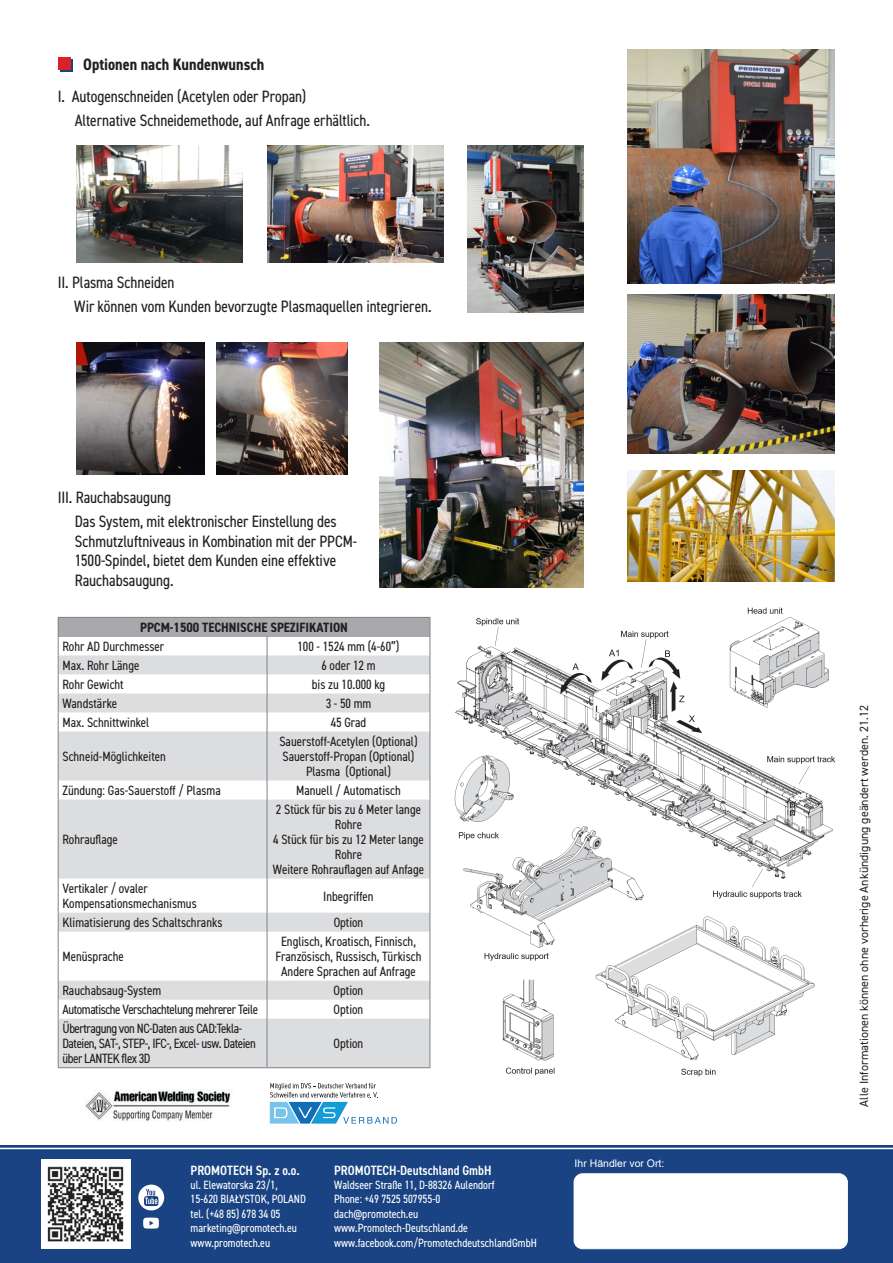
<style>
.page{position:relative;width:893px;height:1263px;background:#fff}
.page>*{position:absolute;margin:0;border:0;box-sizing:border-box;transform-origin:0 0}
.tekst_ulotka_promote{font:condensed 16.5px/19.8px "DIN2014";letter-spacing:-.005em;color:#231f20}
.tekst_ulotka_promote-2{font:700 condensed 16.5px "DIN2014";color:#231f20}
.w_tabelce_tresc{font:condensed 13.5px/15px "DIN2014";color:#231f20;text-align:center}
.w_tabelce_tresc-2{font:condensed 13.5px/15px "DIN2014";letter-spacing:-.03em;color:#231f20}
.t1{font:600 condensed 13.5px "DIN2014";color:#fff}
.Styl_akapitowy5{font:700 condensed 13.5px "DIN2014";color:#231f20}
.w_tabelce_tresc_bold{font:condensed 13.5px "DIN2014";color:#231f20}
.t2{font:condensed 12px "DIN2014";color:#fff}
.t3{font:12px "DIN2014";color:#231f20}
.t4{font:10.5px "Arial";color:#fff}
</style>
<div class="page">
<div style="left:58px;top:617px;width:372px;height:19px;background:#a8a9ad"></div>
<svg style="left:59px;top:655px;width:371px;height:412px;fill:#dcdddf"></svg>
<hr style="left:58px;top:617px;width:209px;height:1px;background:#808285">
<hr style="left:267px;top:617px;width:163px;height:1px;background:#808285">
<svg style="left:58px;top:618px;width:1px;height:113px"></svg>
<svg style="left:430px;top:618px;width:1px;height:113px"></svg>
<hr style="left:58px;top:731px;width:1px;height:49px;background:#808285">
<hr style="left:430px;top:731px;width:1px;height:49px;background:#808285">
<svg style="left:267px;top:636px;width:1px;height:95px"></svg>
<hr style="left:267px;top:731px;width:1px;height:49px;background:#808285">
<svg style="left:58px;top:780px;width:1px;height:19px"></svg>
<svg style="left:267px;top:780px;width:1px;height:19px"></svg>
<svg style="left:430px;top:780px;width:1px;height:19px"></svg>
<hr style="left:58px;top:799px;width:1px;height:79px;background:#808285">
<hr style="left:267px;top:799px;width:1px;height:79px;background:#808285">
<hr style="left:430px;top:799px;width:1px;height:79px;background:#808285">
<hr style="left:58px;top:878px;width:1px;height:35px;background:#808285">
<hr style="left:267px;top:878px;width:1px;height:35px;background:#808285">
<hr style="left:430px;top:878px;width:1px;height:35px;background:#808285">
<svg style="left:58px;top:913px;width:1px;height:19px"></svg>
<svg style="left:267px;top:913px;width:1px;height:19px"></svg>
<svg style="left:430px;top:913px;width:1px;height:19px"></svg>
<hr style="left:58px;top:932px;width:1px;height:49px;background:#808285">
<hr style="left:267px;top:932px;width:1px;height:49px;background:#808285">
<hr style="left:430px;top:932px;width:1px;height:49px;background:#808285">
<svg style="left:58px;top:981px;width:1px;height:38px"></svg>
<svg style="left:267px;top:981px;width:1px;height:38px"></svg>
<svg style="left:430px;top:981px;width:1px;height:38px"></svg>
<hr style="left:58px;top:1019px;width:1px;height:48px;background:#808285">
<hr style="left:267px;top:1019px;width:1px;height:48px;background:#808285">
<hr style="left:430px;top:1019px;width:1px;height:48px;background:#808285">
<hr style="left:58px;top:1067px;width:209px;height:1px;background:#808285">
<hr style="left:267px;top:1067px;width:163px;height:1px;background:#808285">
<img style="left:85px;top:1090px;width:146px;height:32px">
<div style="left:60px;top:59px;width:12px;height:13px;background:#1a4383"></div>
<div style="left:58px;top:57px;width:13px;height:13px;background:#da2128"></div>
<img style="left:77px;top:343px;width:128px;height:131px">
<img style="left:217px;top:343px;width:130px;height:131px">
<img style="left:627px;top:50px;width:207px;height:233px">
<img style="left:380px;top:343px;width:203px;height:244px">
<svg style="left:270px;top:1083px;width:127px;height:40px"></svg>
<img style="left:77px;top:146px;width:166px;height:117px">
<img style="left:267px;top:146px;width:177px;height:117px">
<img style="left:468px;top:146px;width:115px;height:167px">
<img style="left:627px;top:294px;width:207px;height:159px">
<img style="left:627px;top:470px;width:207px;height:111px">
<img style="left:454px;top:607px;width:381px;height:470px">
<div style="left:0;top:1145px;width:893px;height:118px;background:#1a4383"></div>
<img style="left:41px;top:1159px;width:89px;height:90px">
<div style="left:574px;top:1174px;width:273px;height:75px;background:#fff;border-radius:9px"></div>
<div style="left:574px;top:1173px;width:273px;height:76px;border:1px solid #fff;border-radius:9px"></div>
<svg style="left:138px;top:1184px;width:26px;height:26px"></svg>
<svg style="left:143px;top:1217px;width:16px;height:11px"></svg>
<hr style="left:0;top:1148px;width:893px;height:1px;background:#fff">
<p class="tekst_ulotka_promote-2" style="left:83px;top:53px;width:183px">Optionen nach Kundenwunsch</p>
<p class="tekst_ulotka_promote" style="left:58px;top:85px;width:250px">I. Autogenschneiden (Acetylen oder Propan)</p>
<p class="tekst_ulotka_promote" style="left:75px;top:109px;width:297px">Alternative Schneidemethode, auf Anfrage erhältlich.</p>
<p class="tekst_ulotka_promote" style="left:58px;top:271px;width:118px">II. Plasma Schneiden</p>
<p class="tekst_ulotka_promote" style="left:74px;top:295px;width:359px">Wir können vom Kunden bevorzugte Plasmaquellen integrieren.</p>
<p class="tekst_ulotka_promote" style="left:58px;top:486px;width:115px">III. Rauchabsaugung</p>
<p class="tekst_ulotka_promote" style="left:75px;top:511px;width:284px">Das System, mit elektronischer Einstellung des Schmutzluftniveaus in Kombination mit der PPCM-1500-Spindel, bietet dem Kunden eine effektive Rauchabsaugung.</p>
<p class="Styl_akapitowy5" style="left:140px;top:618px;width:209px">PPCM-1500 TECHNISCHE SPEZIFIKATION</p>
<p class="w_tabelce_tresc" style="left:62px;top:638px;width:103px">Rohr AD Durchmesser</p>
<p class="w_tabelce_tresc" style="left:297px;top:638px;width:104px">100 - 1524 mm (4-60”)</p>
<p class="w_tabelce_tresc" style="left:62px;top:657px;width:78px">Max. Rohr Länge</p>
<p class="w_tabelce_tresc" style="left:321px;top:657px;width:56px">6 oder 12 m</p>
<p class="w_tabelce_tresc" style="left:62px;top:676px;width:63px">Rohr Gewicht</p>
<p class="w_tabelce_tresc" style="left:312px;top:676px;width:75px">bis zu 10.000 kg</p>
<p class="w_tabelce_tresc" style="left:62px;top:695px;width:56px">Wandstärke</p>
<p class="w_tabelce_tresc" style="left:326px;top:695px;width:47px">3 - 50 mm</p>
<p class="w_tabelce_tresc" style="left:62px;top:714px;width:88px">Max. Schnittwinkel</p>
<p class="w_tabelce_tresc" style="left:331px;top:714px;width:37px">45 Grad</p>
<p class="w_tabelce_tresc" style="left:62px;top:749px;width:105px">Schneid-Möglichkeiten</p>
<p class="w_tabelce_tresc" style="left:279px;top:734px;width:140px">Sauerstoff-Acetylen (Optional)<br>Sauerstoff-Propan (Optional)<br>Plasma (Optional)</p>
<p class="w_tabelce_tresc" style="left:62px;top:783px;width:160px">Zündung: Gas-Sauerstoff / Plasma</p>
<p class="w_tabelce_tresc" style="left:296px;top:783px;width:106px">Manuell / Automatisch</p>
<p class="w_tabelce_tresc" style="left:62px;top:832px;width:57px">Rohrauflage</p>
<p class="w_tabelce_tresc" style="left:273px;top:802px;width:153px">2 Stück für bis zu 6 Meter lange<br>Rohre<br>4 Stück für bis zu 12 Meter lange<br>Rohre<br>Weitere Rohrauflagen auf Anfage</p>
<p class="w_tabelce_tresc" style="left:62px;top:881px;width:136px;text-align:left">Vertikaler / ovaler<br>Kompensationsmechanismus</p>
<p class="w_tabelce_tresc" style="left:323px;top:888px;width:52px">Inbegriffen</p>
<p class="w_tabelce_tresc" style="left:62px;top:915px;width:162px">Klimatisierung des Schaltschranks</p>
<p class="w_tabelce_tresc" style="left:334px;top:915px;width:31px">Option</p>
<p class="w_tabelce_tresc_bold" style="left:62px;top:948px;width:63px">Menüsprache</p>
<p class="w_tabelce_tresc" style="left:275px;top:934px;width:147px">Englisch, Kroatisch, Finnisch,<br>Französisch, Russisch, Türkisch<br>Andere Sprachen auf Anfrage</p>
<p class="w_tabelce_tresc_bold" style="left:62px;top:982px;width:100px">Rauchabsaug-System</p>
<p class="w_tabelce_tresc" style="left:334px;top:983px;width:31px">Option</p>
<p class="w_tabelce_tresc-2" style="left:62px;top:1002px;width:197px">Automatische Verschachtelung mehrerer Teile</p>
<p class="w_tabelce_tresc" style="left:334px;top:1002px;width:31px">Option</p>
<p class="w_tabelce_tresc-2" style="left:62px;top:1021px;width:195px">Übertragung von NC-Daten aus CAD:Tekla-<br>Dateien, SAT-, STEP-, IFC-, Excel- usw. Dateien über LANTEK flex 3D</p>
<p class="w_tabelce_tresc" style="left:334px;top:1036px;width:31px">Option</p>
<p class="t1" style="left:191px;top:1161px;width:111px">PROMOTECH Sp. z o.o.</p>
<p class="t2" style="left:191px;top:1177px;width:89px">ul. Elewatorska 23/1,</p>
<p class="t2" style="left:191px;top:1191px;width:117px">15-620 BIAŁYSTOK, POLAND</p>
<p class="t2" style="left:191px;top:1206px;width:91px">tel. (+48 85) 678 34 05</p>
<p class="t2" style="left:191px;top:1220px;width:108px">marketing@promotech.eu</p>
<p class="t2" style="left:191px;top:1234px;width:81px">www.promotech.eu</p>
<p class="t1" style="left:334px;top:1161px;width:159px">PROMOTECH-Deutschland GmbH</p>
<p class="t2" style="left:334px;top:1177px;width:162px">Waldseer Straße 11, D-88326 Aulendorf</p>
<p class="t2" style="left:334px;top:1191px;width:108px">Phone: +49 7525 507955-0</p>
<p class="t2" style="left:334px;top:1206px;width:86px">dach@promotech.eu</p>
<p class="t2" style="left:334px;top:1220px;width:135px">www.Promotech-Deutschland.de</p>
<p class="t2" style="left:334px;top:1234px;width:204px">www.facebook.com/PromotechdeutschlandGmbH</p>
<p class="t4" style="left:575px;top:1156px;width:91px">Ihr Händler vor Ort:</p>
<p class="t3" style="left:857px;top:1106px;width:403px;rotate:-90deg">Alle Informationen können ohne vorherige Ankündigung geändert werden. 21.12</p>
</div>
